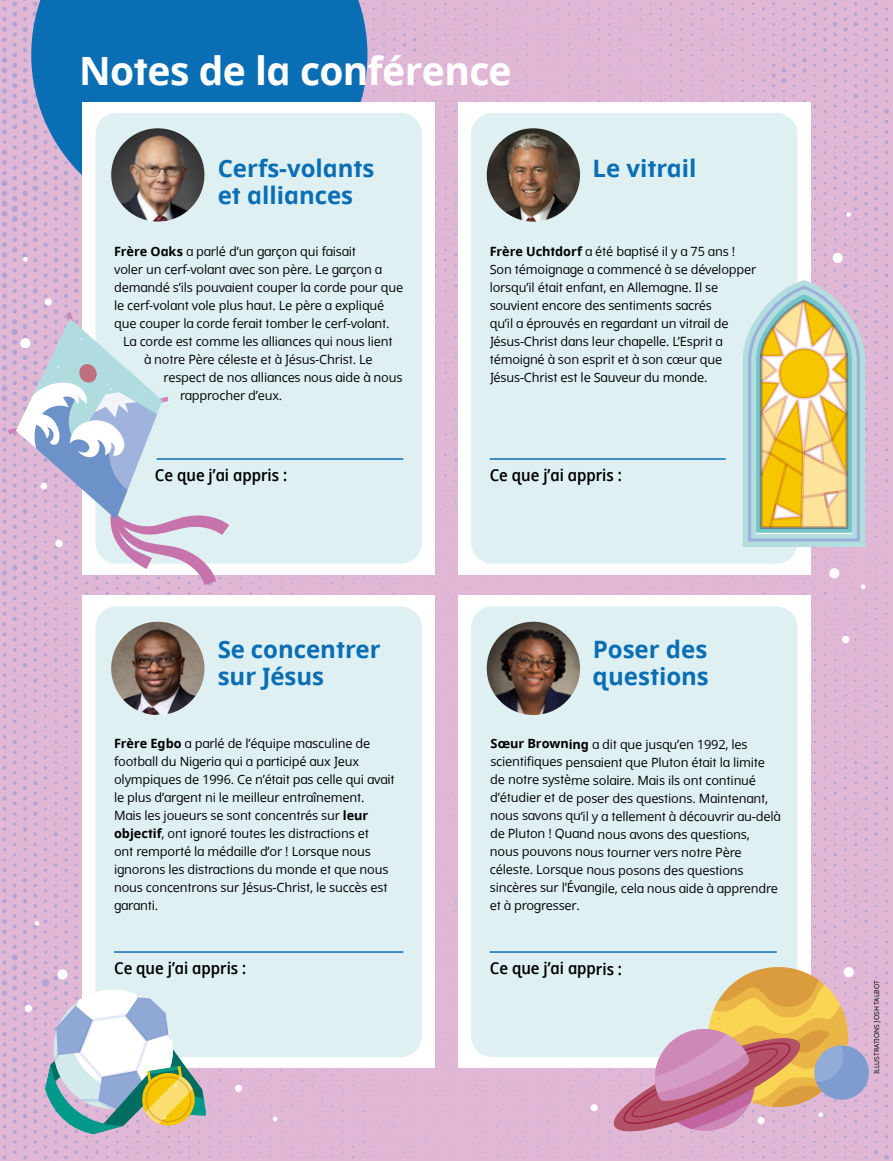
<style>
.page{position:relative;width:893px;height:1161px;background:#fff}
.page>*{position:absolute;margin:0;border:0;box-sizing:border-box;transform-origin:0 0}
.h1_Dots{font:700 39px "Dots Solidlds Lat";letter-spacing:-.015em;color:#fff}
.t1{font:700 24px/27px "Dots Solidlds Lat";color:#0a6eb5}
.p2_dots{font:600 16.5px "Dots Solid Condlds Lat";color:#000}
.t2{font:12.75px/18px "Dots Solidlds Lat";letter-spacing:-.015em;color:#000}
.t3{font:6.75px "Dots Solidlds Lat";color:#000}
.s1{font-weight:700}
</style>
<div class="page">
<img style="left:0;top:0;width:893px;height:1161px">
<svg style="left:31px;top:0;width:336px;height:223px;background:#2276b8"></svg>
<div style="left:82px;top:102px;width:353px;height:473px;background:#fff"></div>
<div style="left:95px;top:113px;width:327px;height:451px;background:#dff0f2;border-radius:21px"></div>
<div style="left:458px;top:102px;width:353px;height:473px;background:#fff"></div>
<div style="left:471px;top:113px;width:326px;height:451px;background:#dff0f2;border-radius:21px"></div>
<div style="left:82px;top:595px;width:353px;height:473px;background:#fff"></div>
<div style="left:95px;top:606px;width:327px;height:451px;background:#dff0f2;border-radius:21px"></div>
<div style="left:458px;top:595px;width:353px;height:473px;background:#fff"></div>
<div style="left:471px;top:606px;width:326px;height:451px;background:#dff0f2;border-radius:21px"></div>
<img style="left:111px;top:128px;width:94px;height:94px">
<img style="left:111px;top:622px;width:93px;height:93px;border-radius:47px">
<img style="left:486px;top:622px;width:94px;height:93px">
<img style="left:487px;top:128px;width:93px;height:94px;border-radius:47px">
<hr style="left:114px;top:951px;width:289px;height:2px;background:#0a6eb5">
<hr style="left:490px;top:951px;width:287px;height:2px;background:#0a6eb5">
<hr style="left:157px;top:458px;width:246px;height:2px;background:#0a6eb5">
<hr style="left:490px;top:458px;width:236px;height:2px;background:#0a6eb5">
<svg style="left:8px;top:312px;width:221px;height:273px"></svg>
<svg style="left:45px;top:985px;width:164px;height:149px"></svg>
<svg style="left:743px;top:280px;width:122px;height:267px;background:#d2cd97"></svg>
<div style="left:591px;top:1104px;width:7px;height:7px;background:#fff;border-radius:50%"></div>
<svg style="left:609px;top:964px;width:262px;height:174px"></svg>
<div style="left:20px;top:338px;width:10px;height:10px;background:#fff;border-radius:50%"></div>
<div style="left:40px;top:483px;width:7px;height:6px;background:#fff;border-radius:50%"></div>
<div style="left:45px;top:298px;width:7px;height:7px;background:#fff;border-radius:50%"></div>
<svg style="left:23px;top:257px;width:5px;height:5px"></svg>
<div style="left:55px;top:540px;width:8px;height:7px;background:#fff;border-radius:50%"></div>
<div style="left:842px;top:635px;width:8px;height:8px;background:#fff;border-radius:50%"></div>
<svg style="left:832px;top:252px;width:11px;height:11px"></svg>
<div style="left:829px;top:568px;width:11px;height:11px;background:#fff;border-radius:5px"></div>
<svg style="left:846px;top:212px;width:5px;height:5px"></svg>
<div style="left:57px;top:969px;width:11px;height:10px;background:#fff;border-radius:50%"></div>
<div style="left:235px;top:1085px;width:7px;height:7px;background:#fff;border-radius:50%"></div>
<div style="left:25px;top:1005px;width:7px;height:7px;background:#fff;border-radius:50%"></div>
<svg style="left:273px;top:1116px;width:4px;height:5px"></svg>
<svg style="left:35px;top:921px;width:4px;height:5px"></svg>
<svg style="left:861px;top:584px;width:5px;height:5px"></svg>
<p class="h1_Dots" style="left:79px;top:41px;width:434px">Notes de la conférence</p>
<p class="t1" style="left:218px;top:155px;width:158px">Cerfs-volants et alliances</p>
<p class="t1" style="left:592px;top:155px;width:105px">Le vitrail</p>
<p class="t2" style="left:114px;top:242px;width:243px"><span class="s1">Frère Oaks</span> a parlé d’un garçon qui faisait</p>
<p class="t2" style="left:114px;top:260px;width:269px">voler un cerf-volant avec son père. Le garçon a</p>
<p class="t2" style="left:114px;top:278px;width:291px">demandé s’ils pouvaient couper la corde pour que</p>
<p class="t2" style="left:114px;top:296px;width:272px">le cerf-volant vole plus haut. Le père a expliqué</p>
<p class="t2" style="left:114px;top:314px;width:277px">que couper la corde ferait tomber le cerf-volant.</p>
<p class="t2" style="left:123px;top:332px;width:271px">La corde est comme les alliances qui nous lient</p>
<p class="t2" style="left:144px;top:350px;width:230px">à notre Père céleste et à Jésus-Christ. Le</p>
<p class="t2" style="left:164px;top:368px;width:240px">respect de nos alliances nous aide à nous</p>
<p class="t2" style="left:180px;top:386px;width:104px">rapprocher d’eux.</p>
<p class="p2_dots" style="left:155px;top:463px;width:134px">Ce que j’ai appris :</p>
<p class="t1" style="left:218px;top:636px;width:164px">Se concentrer sur Jésus</p>
<p class="t2" style="left:114px;top:735px;width:282px"><span class="s1">Frère Egbo</span> a parlé de l’équipe masculine de football du Nigeria qui a participé aux Jeux olympiques de 1996. Ce n’était pas celle qui avait le plus d’argent ni le meilleur entraînement.<br>Mais les joueurs se sont concentrés sur <span class="s1">leur objectif</span>, ont ignoré toutes les distractions et<br>ont remporté la médaille d’or ! Lorsque nous ignorons les distractions du monde et que nous nous concentrons sur Jésus-Christ, le succès est garanti.</p>
<p class="p2_dots" style="left:114px;top:956px;width:134px">Ce que j’ai appris :</p>
<p class="t2" style="left:490px;top:242px;width:268px"><span class="s1">Frère Uchtdorf</span> a été baptisé il y a 75 ans !<br>Son témoignage a commencé à se développer lorsqu’il était enfant, en Allemagne. Il se souvient encore des sentiments sacrés<br>qu’il a éprouvés en regardant un vitrail de Jésus-Christ dans leur chapelle. L’Esprit a témoigné à son esprit et à son cœur que Jésus-Christ est le Sauveur du monde.</p>
<p class="p2_dots" style="left:490px;top:463px;width:134px">Ce que j’ai appris :</p>
<p class="t1" style="left:593px;top:636px;width:118px">Poser des questions</p>
<p class="t2" style="left:490px;top:735px;width:293px"><span class="s1">Sœur Browning</span> a dit que jusqu’en 1992, les scientifiques pensaient que Pluton était la limite de notre système solaire. Mais ils ont continué d’étudier et de poser des questions. Maintenant, nous savons qu’il y a tellement à découvrir au-delà de Pluton ! Quand nous avons des questions, nous pouvons nous tourner vers notre Père céleste. Lorsque nous posons des questions sincères sur l’Évangile, cela nous aide à apprendre et à progresser.</p>
<p class="p2_dots" style="left:490px;top:956px;width:134px">Ce que j’ai appris :</p>
<p class="t3" style="left:872px;top:1074px;width:95px;rotate:-90deg">ILLUSTRATIONS JOSH TALBOT</p>
</div>
